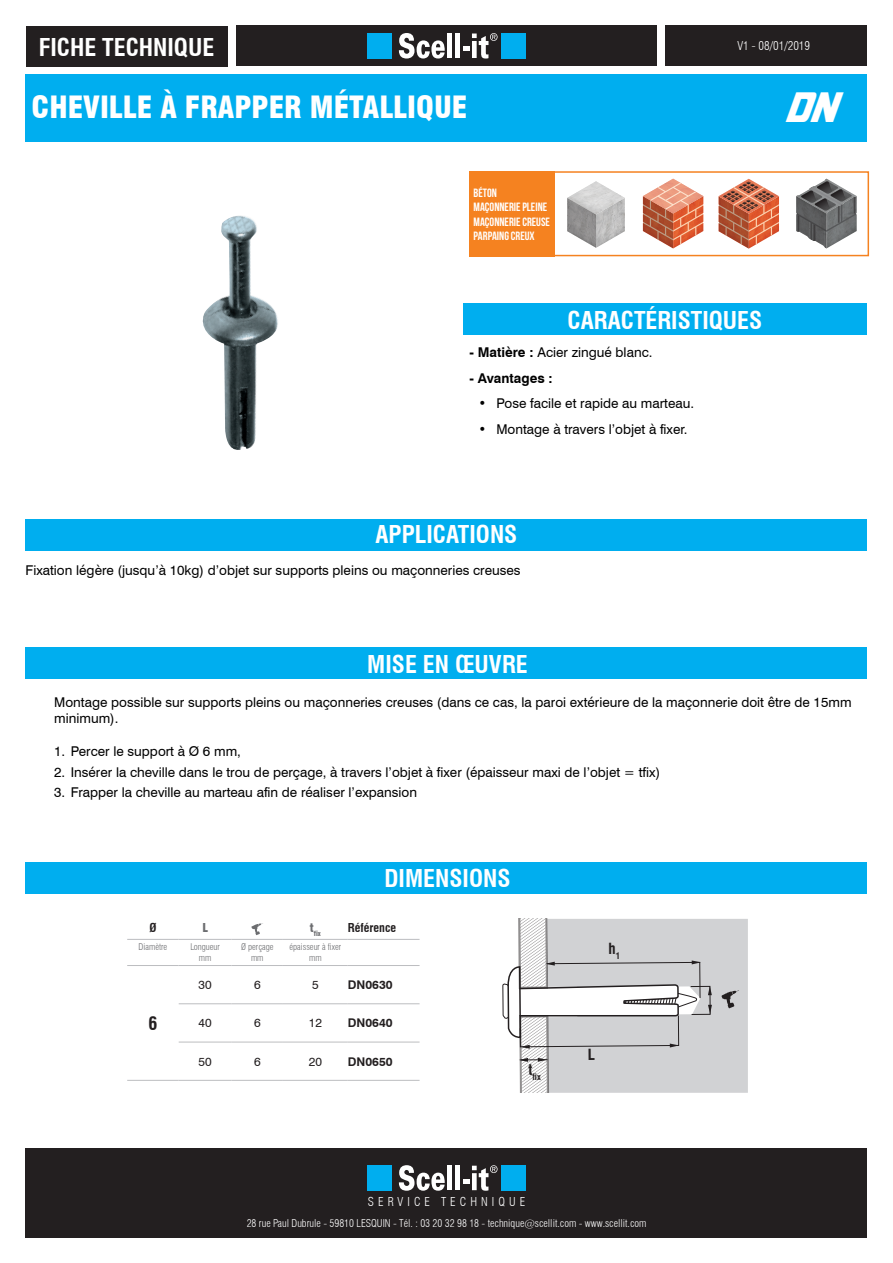
<style>
.page{position:relative;width:893px;height:1263px;background:#fff}
.page>*{position:absolute;margin:0;border:0;box-sizing:border-box;transform-origin:0 0}
.t1{font:italic 45px "Jhiaxus";color:#fff;scale:.94 1}
.t2{font:900 condensed 30px "Swiss 721 BT";color:#fff}
.t3{font:700 condensed 24px "Swiss 721 BT";color:#fff}
.t4{font:700 condensed 18px "Swiss 721 BT";color:#231f20}
.t5{font:13.5px/16.2px "Swiss 721 BT";color:#000}
.t6{font:700 13.5px "Swiss 721 BT";color:#000}
.t7{font:12px/14.4px "Bebas Neue";color:#fff}
.t8{font:700 12px "Swiss 721 BT";color:#231f20}
.t9{font:300 condensed 12px "Swiss 721 BT";letter-spacing:.34em;color:#fff}
.t10{font:12px "Swiss 721 BT";color:#231f20}
.t11{font:300 condensed 12px "Swiss 721 BT";color:#fff}
.t12{font:700 condensed 12px "Swiss 721 BT";color:#231f20}
.t13{font:900 condensed 12px "Swiss 721 BT";color:#6c6d70}
.t14{font:300 condensed 10.5px "Swiss 721 BT";color:#fff}
.t15{font:300 condensed 9px/10.8px "Swiss 721 BT";color:#6c6d70;text-align:center}
.t16{font:700 condensed 8.7px "Swiss 721 BT";color:#231f20}
.t17{font:900 condensed 7.05px "Swiss 721 BT";color:#6c6d70}
.s1{font-weight:700}
</style>
<div class="page">
<div style="left:26px;top:647px;width:841px;height:32px;background:#00aeef"></div>
<div style="left:26px;top:862px;width:841px;height:32px;background:#00aeef"></div>
<div style="left:665px;top:26px;width:202px;height:40px;background:#231f20"></div>
<div style="left:26px;top:74px;width:841px;height:68px;background:#00aeef"></div>
<div style="left:236px;top:26px;width:421px;height:40px;background:#231f20"></div>
<div style="left:367px;top:33px;width:25px;height:26px;background:#00aeef"></div>
<div style="left:501px;top:33px;width:25px;height:26px;background:#00aeef"></div>
<svg style="left:399px;top:33px;width:46px;height:26px"></svg>
<div style="left:447px;top:34px;width:5px;height:24px;background:#fff"></div>
<hr style="left:456px;top:34px;width:4px;height:24px;background:#fff">
<svg style="left:463px;top:33px;width:35px;height:26px"></svg>
<div style="left:26px;top:27px;width:201px;height:40px;background:#231f20"></div>
<div style="left:463px;top:303px;width:404px;height:32px;background:#00aeef"></div>
<div style="left:26px;top:519px;width:841px;height:32px;background:#00aeef"></div>
<img style="left:202px;top:215px;width:76px;height:235px">
<div style="left:469px;top:171px;width:400px;height:85px;border:2px solid #f58220"></div>
<div style="left:469px;top:171px;width:85px;height:85px;background:#f58220"></div>
<svg style="left:718px;top:179px;width:61px;height:70px"></svg>
<svg style="left:643px;top:179px;width:60px;height:69px"></svg>
<svg style="left:796px;top:179px;width:61px;height:69px"></svg>
<hr style="left:127px;top:939px;width:52px;height:1px;background:#bcbdc0">
<hr style="left:179px;top:939px;width:53px;height:1px;background:#bcbdc0">
<hr style="left:232px;top:939px;width:51px;height:1px;background:#bcbdc0">
<hr style="left:283px;top:939px;width:65px;height:1px;background:#bcbdc0">
<hr style="left:348px;top:939px;width:72px;height:1px;background:#bcbdc0">
<hr style="left:127px;top:965px;width:52px;height:1px;background:#bcbdc0">
<hr style="left:179px;top:965px;width:53px;height:1px;background:#bcbdc0">
<hr style="left:232px;top:965px;width:51px;height:1px;background:#bcbdc0">
<hr style="left:283px;top:965px;width:65px;height:1px;background:#bcbdc0">
<hr style="left:348px;top:965px;width:72px;height:1px;background:#bcbdc0">
<hr style="left:179px;top:1003px;width:53px;height:1px;background:#bcbdc0">
<hr style="left:232px;top:1003px;width:51px;height:1px;background:#bcbdc0">
<hr style="left:283px;top:1003px;width:65px;height:1px;background:#bcbdc0">
<hr style="left:348px;top:1003px;width:72px;height:1px;background:#bcbdc0">
<hr style="left:179px;top:1042px;width:53px;height:1px;background:#bcbdc0">
<hr style="left:232px;top:1042px;width:51px;height:1px;background:#bcbdc0">
<hr style="left:283px;top:1042px;width:65px;height:1px;background:#bcbdc0">
<hr style="left:348px;top:1042px;width:72px;height:1px;background:#bcbdc0">
<hr style="left:127px;top:1080px;width:52px;height:1px;background:#bcbdc0">
<hr style="left:179px;top:1080px;width:53px;height:1px;background:#bcbdc0">
<hr style="left:232px;top:1080px;width:51px;height:1px;background:#bcbdc0">
<hr style="left:283px;top:1080px;width:65px;height:1px;background:#bcbdc0">
<hr style="left:348px;top:1080px;width:72px;height:1px;background:#bcbdc0">
<svg style="left:251px;top:923px;width:12px;height:12px"></svg>
<div style="left:26px;top:1148px;width:841px;height:89px;background:#231f20"></div>
<div style="left:367px;top:1165px;width:25px;height:26px;background:#00aeef"></div>
<div style="left:501px;top:1165px;width:25px;height:26px;background:#00aeef"></div>
<svg style="left:399px;top:1165px;width:46px;height:26px"></svg>
<div style="left:447px;top:1166px;width:5px;height:24px;background:#fff"></div>
<hr style="left:456px;top:1166px;width:4px;height:24px;background:#fff">
<svg style="left:463px;top:1165px;width:35px;height:26px"></svg>
<svg style="left:567px;top:181px;width:58px;height:67px"></svg>
<svg style="left:502px;top:919px;width:246px;height:174px"></svg>
<h3 class="t3" style="left:39px;top:33px;width:177px">FICHE TECHNIQUE</h3>
<p class="t11" style="left:737px;top:39px;width:74px">V1 - 08/01/2019</p>
<h2 class="t2" style="left:31px;top:89px;width:438px">CHEVILLE À FRAPPER MÉTALLIQUE</h2>
<p class="t7" style="left:474px;top:185px;width:78px">BÉTON<br>MAÇONNERIE PLEINE<br>MAÇONNERIE CREUSE<br>PARPAING CREUX</p>
<h1 class="t1" style="left:786px;top:80px;width:55px">DN</h1>
<h3 class="t3" style="left:568px;top:306px;width:196px">CARACTÉRISTIQUES</h3>
<p class="t5" style="left:469px;top:344px;width:185px"><span class="s1">- Matière :</span> Acier zingué blanc.</p>
<p class="t6" style="left:469px;top:370px;width:85px">- Avantages :</p>
<p class="t5" style="left:478px;top:395px;width:217px">• Pose facile et rapide au marteau.</p>
<p class="t5" style="left:478px;top:421px;width:211px">• Montage à travers l’objet à fixer.</p>
<h3 class="t3" style="left:375px;top:519px;width:143px">APPLICATIONS</h3>
<p class="t5" style="left:26px;top:561px;width:497px">Fixation légère (jusqu’à 10kg) d’objet sur supports pleins ou maçonneries creuses</p>
<h3 class="t3" style="left:367px;top:649px;width:162px">MISE EN ŒUVRE</h3>
<p class="t5" style="left:54px;top:694px;width:799px">Montage possible sur supports pleins ou maçonneries creuses (dans ce cas, la paroi extérieure de la maçonnerie doit être de 15mm minimum).</p>
<p class="t5" style="left:54px;top:743px;width:188px">1. Percer le support à Ø 6 mm,</p>
<p class="t5" style="left:54px;top:764px;width:607px">2. Insérer la cheville dans le trou de perçage, à travers l’objet à fixer (épaisseur maxi de l’objet = tfix)</p>
<p class="t5" style="left:54px;top:784px;width:364px">3. Frapper la cheville au marteau afin de réaliser l’expansion</p>
<h3 class="t3" style="left:385px;top:864px;width:127px">DIMENSIONS</h3>
<p class="t12" style="left:149px;top:921px;width:9px">Ø</p>
<p class="t13" style="left:202px;top:921px;width:7px">L</p>
<p class="t17" style="left:310px;top:929px;width:13px"><sup>t</sup>fix</p>
<p class="t12" style="left:348px;top:921px;width:50px">Référence</p>
<p class="t15" style="left:139px;top:942px;width:30px">Diamètre</p>
<p class="t15" style="left:190px;top:942px;width:31px">Longueur mm</p>
<p class="t15" style="left:241px;top:942px;width:34px">Ø perçage mm</p>
<p class="t15" style="left:289px;top:942px;width:53px">épaisseur à fixer mm</p>
<h3 class="t4" style="left:148px;top:1012px;width:10px">6</h3>
<p class="t10" style="left:199px;top:978px;width:15px">30</p>
<p class="t10" style="left:254px;top:978px;width:8px">6</p>
<p class="t10" style="left:312px;top:978px;width:8px">5</p>
<p class="t8" style="left:348px;top:978px;width:46px">DN0630</p>
<p class="t10" style="left:199px;top:1016px;width:15px">40</p>
<p class="t10" style="left:254px;top:1016px;width:8px">6</p>
<p class="t10" style="left:309px;top:1016px;width:15px">12</p>
<p class="t8" style="left:348px;top:1016px;width:46px">DN0640</p>
<p class="t10" style="left:199px;top:1054px;width:15px">50</p>
<p class="t10" style="left:254px;top:1054px;width:8px">6</p>
<p class="t10" style="left:309px;top:1054px;width:15px">20</p>
<p class="t8" style="left:348px;top:1054px;width:46px">DN0650</p>
<p class="t16" style="left:528px;top:1071px;width:14px;rotate:-1deg"><sup>t</sup>fix</p>
<p class="t9" style="left:368px;top:1194px;width:159px">SERVICE TECHNIQUE</p>
<p class="t14" style="left:247px;top:1216px;width:401px">28 rue Paul Dubrule - 59810 LESQUIN - Tél. : 03 20 32 98 18 - technique@scellit.com - www.scellit.com</p>
</div>
